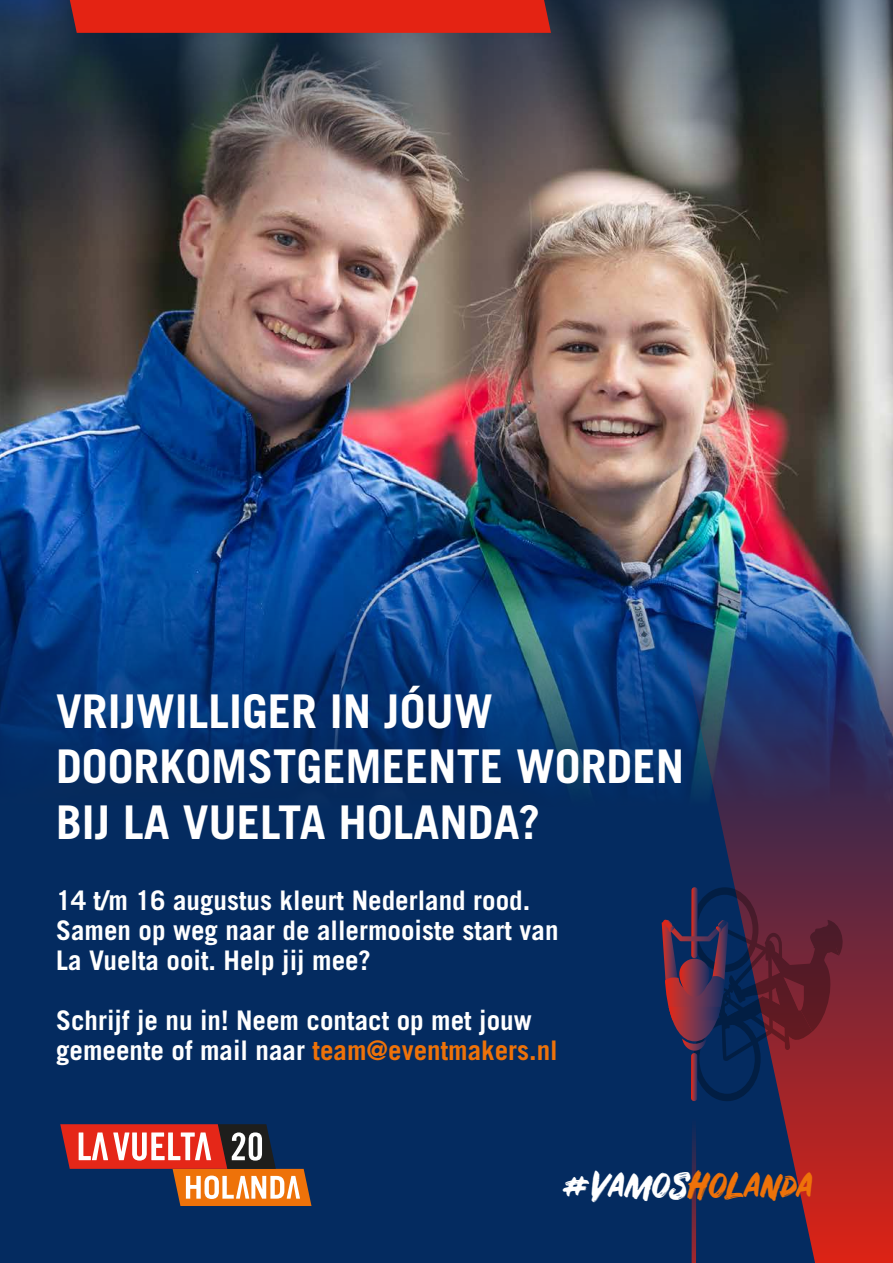
<style>
.page{position:relative;width:893px;height:1263px;background:#fff}
.page>*{position:absolute;margin:0;border:0;box-sizing:border-box;transform-origin:0 0}
.t1{font:700 46.5px/55.5px "Trade Gothic";color:#fff}
.t2{font:36.15px "Rustico";color:#ee7209}
.t3{font:700 27px/30px "Trade Gothic";color:#fff}
.s1{color:#ee7209}
.s2{color:#fff}
</style>
<div class="page">
<div style="left:0;top:900px;width:893px;height:363px;background:#042b60"></div>
<img style="left:0;top:538px;width:893px;height:362px">
<img style="left:0;top:0;width:893px;height:538px">
<svg style="left:680px;top:632px;width:213px;height:631px"></svg>
<div style="left:70px;top:0;width:481px;height:33px;background:#e42313"></div>
<svg style="left:60px;top:1124px;width:251px;height:82px"></svg>
<svg style="left:662px;top:887px;width:181px;height:214px"></svg>
<svg style="left:692px;top:1116px;width:4px;height:147px"></svg>
<h1 class="t1" style="left:56px;top:682px;width:629px">VRIJWILLIGER IN JÓUW<br>DOORKOMSTGEMEENTE WORDEN<br>BIJ LA VUELTA HOLANDA?</h1>
<p class="t3" style="left:56px;top:884px;width:504px">14 t/m 16 augustus kleurt Nederland rood.<br>Samen op weg naar de allermooiste start van<br>La Vuelta ooit. Help jij mee?</p>
<p class="t3" style="left:56px;top:1004px;width:503px">Schrijf je nu in! Neem contact op met jouw gemeente of mail naar <span class="s1">team@eventmakers.nl</span></p>
<h2 class="t2" style="left:562px;top:1164px;width:252px"><span class="s2">#Vamos</span>Holanda</h2>
</div>
